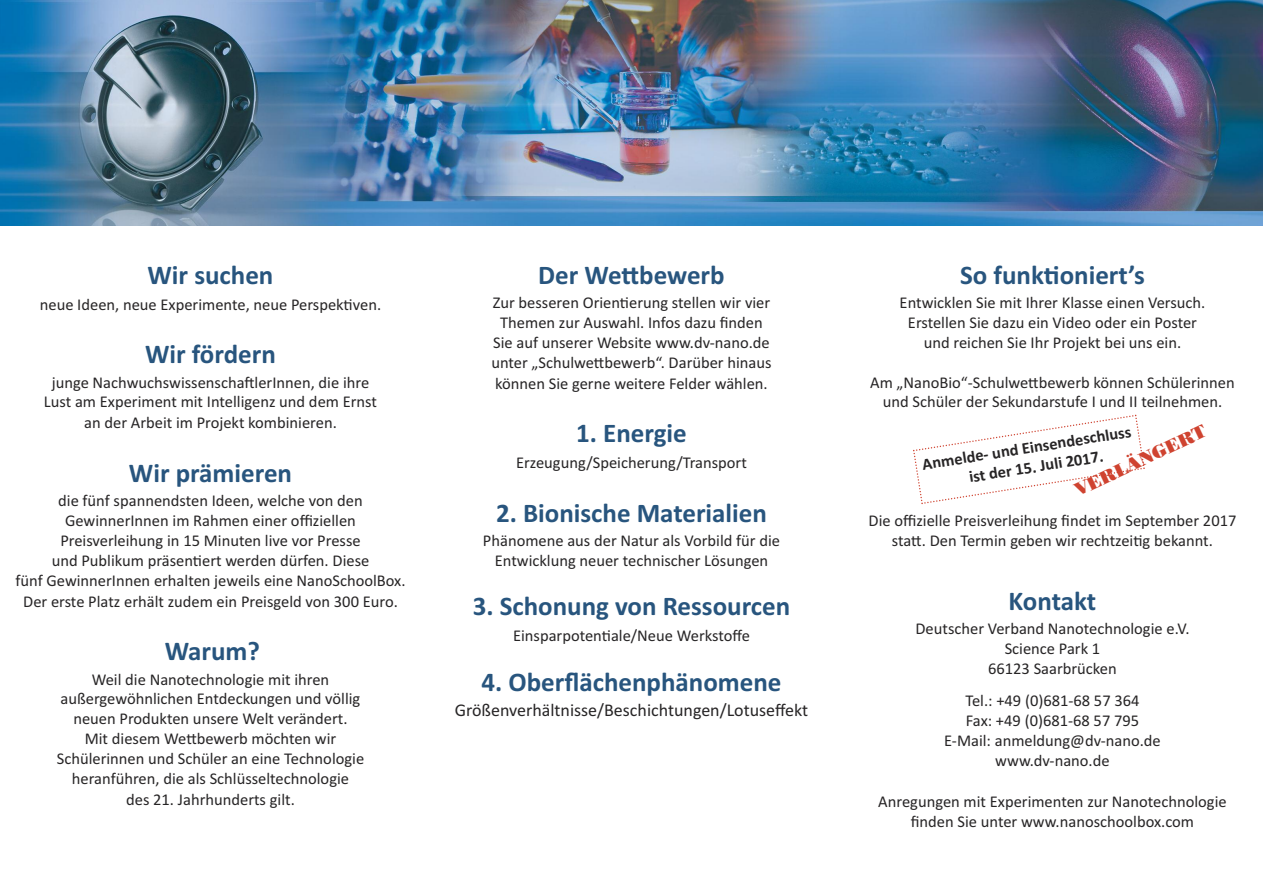
<style>
.page{position:relative;width:1263px;height:893px;background:#fff}
.page>*{position:absolute;margin:0;border:0;box-sizing:border-box;transform-origin:0 0}
.t1{font:700 27px "Calibri";color:#28557e}
.t2{font:18px "Calibri";color:#272526}
.t3{font:18px "Poster Bodoni BT";color:#cf4330}
.t4{font:16.5px/19.8px "Calibri";color:#272526;text-align:center}
.t5{font:700 16.5px/19.8px "Calibri";color:#272526}
</style>
<div class="page">
<img style="left:0;top:0;width:1263px;height:225px">
<svg style="left:913px;top:414px;width:232px;height:91px"></svg>
<h1 class="t1" style="left:148px;top:259px;width:127px">Wir suchen</h1>
<p class="t4" style="left:40px;top:294px;width:343px">neue Ideen, neue Experimente, neue Perspektiven.</p>
<h1 class="t1" style="left:145px;top:338px;width:132px">Wir fördern</h1>
<p class="t4" style="left:44px;top:372px;width:335px;line-height:20.4px">junge NachwuchswissenschaftlerInnen, die ihre<br>Lust am Experiment mit Intelligenz und dem Ernst an der Arbeit im Projekt kombinieren.</p>
<h1 class="t1" style="left:129px;top:457px;width:165px">Wir prämieren</h1>
<p class="t4" style="left:15px;top:491px;width:392px">die fünf spannendsten Ideen, welche von den GewinnerInnen im Rahmen einer offiziellen Preisverleihung in 15 Minuten live vor Presse<br>und Publikum präsentiert werden dürfen. Diese<br>fünf GewinnerInnen erhalten jeweils eine NanoSchoolBox.<br>Der erste Platz erhält zudem ein Preisgeld von 300 Euro.</p>
<h1 class="t1" style="left:165px;top:635px;width:97px">Warum?</h1>
<p class="t4" style="left:57px;top:669px;width:309px">Weil die Nanotechnologie mit ihren außergewöhnlichen Entdeckungen und völlig neuen Produkten unsere Welt verändert.<br>Mit diesem Wettbewerb möchten wir Schülerinnen und Schüler an eine Technologie heranführen, die als Schlüsseltechnologie<br>des 21. Jahrhunderts gilt.</p>
<h1 class="t1" style="left:538px;top:259px;width:188px">Der Wettbewerb</h1>
<p class="t4" style="left:491px;top:293px;width:282px">Zur besseren Orientierung stellen wir vier Themen zur Auswahl. Infos dazu finden Sie auf unserer Website www.dv-nano.de unter „Schulwettbewerb“. Darüber hinaus können Sie gerne weitere Felder wählen.</p>
<h1 class="t1" style="left:576px;top:417px;width:112px">1. Energie</h1>
<p class="t4" style="left:516px;top:452px;width:232px">Erzeugung/Speicherung/Transport</p>
<h1 class="t1" style="left:496px;top:496px;width:272px">2. Bionische Materialien</h1>
<p class="t4" style="left:483px;top:530px;width:299px">Phänomene aus der Natur als Vorbild für die<br>Entwicklung neuer technischer Lösungen</p>
<h1 class="t1" style="left:473px;top:590px;width:319px">3. Schonung von Ressourcen</h1>
<p class="t4" style="left:513px;top:625px;width:238px">Einsparpotentiale/Neue Werkstoffe</p>
<h1 class="t1" style="left:481px;top:666px;width:302px">4. Oberflächenphänomene</h1>
<p class="t2" style="left:455px;top:700px;width:355px">Größenverhältnisse/Beschichtungen/Lotuseffekt</p>
<h1 class="t1" style="left:960px;top:259px;width:186px">So funktioniert’s</h1>
<p class="t4" style="left:900px;top:293px;width:307px">Entwicklen Sie mit Ihrer Klasse einen Versuch.<br>Erstellen Sie dazu ein Video oder ein Poster und reichen Sie Ihr Projekt bei uns ein.</p>
<p class="t4" style="left:870px;top:372px;width:366px">Am „NanoBio“-Schulwettbewerb können Schülerinnen und Schüler der Sekundarstufe I und II teilnehmen.</p>
<p class="t3" style="left:1071px;top:481px;width:144px;rotate:-25deg">VERLÄNGERT</p>
<p class="t5" style="left:965px;top:447px;width:168px;text-indent:-44px;rotate:-9deg">Anmelde- und Einsendeschluss ist der 15. Juli 2017.</p>
<p class="t4" style="left:868px;top:511px;width:369px">Die offizielle Preisverleihung findet im September 2017 statt. Den Termin geben wir rechtzeitig bekannt.</p>
<h1 class="t1" style="left:1009px;top:585px;width:89px">Kontakt</h1>
<p class="t4" style="left:915px;top:619px;width:275px">Deutscher Verband Nanotechnologie e.V.<br>Science Park 1<br>66123 Saarbrücken</p>
<p class="t4" style="left:944px;top:691px;width:218px">Tel.: +49 (0)681-68 57 364<br>Fax: +49 (0)681-68 57 795<br>E-Mail: anmeldung@dv-nano.de www.dv-nano.de</p>
<p class="t4" style="left:878px;top:791px;width:350px">Anregungen mit Experimenten zur Nanotechnologie finden Sie unter www.nanoschoolbox.com</p>
</div>
